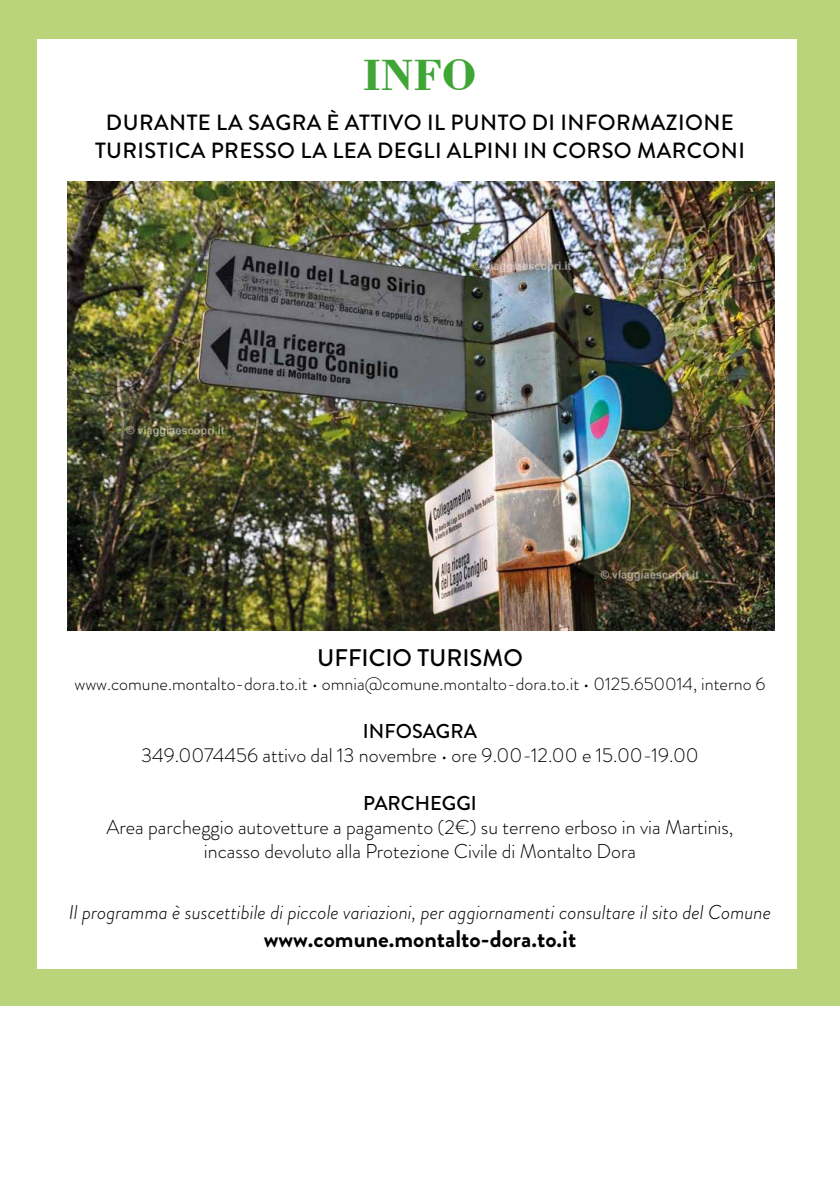
<style>
.page{position:relative;width:840px;height:1191px;background:#fff}
.page>*{position:absolute;margin:0;border:0;box-sizing:border-box;transform-origin:0 0}
.t1{font:700 46px "Bodoni BT";color:#3fa535}
.t2{font:700 24px "Brandon Grotesque";color:#000}
.t3{font:500 24px "Brandon Grotesque";color:#000}
.t4{font:500 22px/28px "Brandon Grotesque";letter-spacing:.02em;color:#000;text-align:center}
.t5{font:300 20px/24px "Brandon Grotesque";color:#000;text-align:center}
.t6{font:italic 300 20px "Brandon Grotesque";color:#000}
.t7{font:500 20px "Brandon Grotesque";color:#000}
.t8{font:300 18px "Brandon Grotesque";color:#000}
.s1{font-weight:500}
.s2{font-size:18px}
</style>
<div class="page">
<div style="left:0;top:0;width:839px;height:1191px;background:#b9d47a"></div>
<div style="left:37px;top:40px;width:759px;height:929px;background:#fff"></div>
<div style="left:0;top:1006px;width:839px;height:185px;background:#fff"></div>
<img style="left:67px;top:182px;width:707px;height:449px">
<h1 class="t1" style="left:363px;top:47px;width:115px">INFO</h1>
<p class="t4" style="left:95px;top:108px;width:651px">DURANTE LA SAGRA È ATTIVO IL PUNTO DI INFORMAZIONE<br>TURISTICA PRESSO LA LEA DEGLI ALPINI IN CORSO MARCONI</p>
<p class="t3" style="left:317px;top:641px;width:207px">UFFICIO TURISMO</p>
<p class="t8" style="left:74px;top:672px;width:692px">www.comune.montalto-dora.to.it • omnia@comune.montalto-dora.to.it • 0125.650014, interno 6</p>
<p class="t5" style="left:141px;top:719px;width:559px"><span class="s1">INFOSAGRA<br></span>349.0074456 attivo dal 13 novembre <span class="s2">•</span> ore 9.00-12.00 e 15.00-19.00</p>
<p class="t7" style="left:363px;top:789px;width:115px">PARCHEGGI</p>
<p class="t5" style="left:106px;top:815px;width:628px">Area parcheggio autovetture a pagamento (2€) su terreno erboso in via Martinis, incasso devoluto alla Protezione Civile di Montalto Dora</p>
<p class="t6" style="left:69px;top:899px;width:703px">Il programma è suscettibile di piccole variazioni, per aggiornamenti consultare il sito del Comune</p>
<p class="t2" style="left:263px;top:922px;width:314px">www.comune.montalto-dora.to.it</p>
</div>
